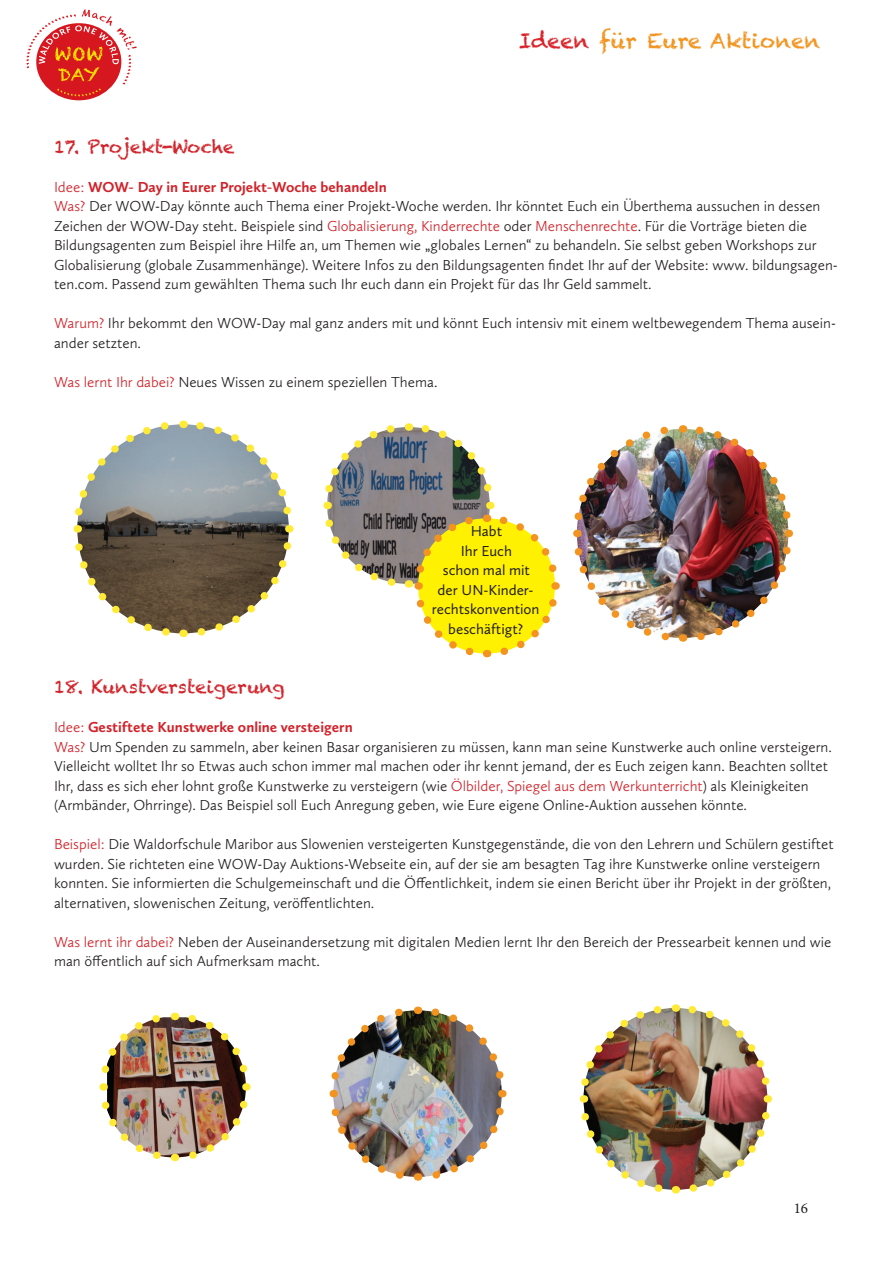
<style>
.page{position:relative;width:893px;height:1263px;background:#fff}
.page>*{position:absolute;margin:0;border:0;box-sizing:border-box;transform-origin:0 0}
.t1{font:21px "Chalkduster";color:#f2941f}
.t2{font:18px "Chalkduster";color:#d1232a}
.t3{font:300 15px/19.5px "Calluna Sans";color:#231f20}
.t4{font:15px/19.5px "Calluna Sans";color:#231f20;text-align:center}
.t5{font:15px "Minion Pro";color:#231f20}
.s1{color:#da2128}
.s2{color:#d1232a}
.s3{font-weight:700;color:#d1232a}
</style>
<div class="page">
<svg style="left:26px;top:9px;width:111px;height:87px"></svg>
<img style="left:577px;top:429px;width:211px;height:209px">
<img style="left:692px;top:530px;width:101px;height:110px">
<img style="left:683px;top:425px;width:108px;height:99px">
<img style="left:573px;top:426px;width:100px;height:111px">
<img style="left:574px;top:543px;width:110px;height:99px">
<img style="left:333px;top:1010px;width:169px;height:167px">
<img style="left:427px;top:1090px;width:80px;height:89px">
<img style="left:418px;top:1006px;width:86px;height:78px">
<img style="left:329px;top:1008px;width:79px;height:89px">
<img style="left:331px;top:1103px;width:88px;height:78px">
<img style="left:99px;top:1012px;width:152px;height:150px">
<svg style="left:73px;top:420px;width:221px;height:218px"></svg>
<img style="left:579px;top:1004px;width:193px;height:190px">
<svg style="left:323px;top:423px;width:237px;height:235px"></svg>
<h1 class="t1" style="left:519px;top:29px;width:303px"><span class="s1">Ideen</span> für Eure Aktionen</h1>
<p class="t2" style="left:54px;top:136px;width:182px">17. Projekt-Woche</p>
<p class="t3" style="left:54px;top:177px;width:785px"><span class="s2">Idee:</span> <span class="s3">WOW- Day in Eurer Projekt-Woche behandeln<br></span><span class="s2">Was?</span> Der WOW-Day könnte auch Thema einer Projekt-Woche werden. Ihr könntet Euch ein Überthema aussuchen in dessen Zeichen der WOW-Day steht. Beispiele sind <span class="s2">Globalisierung, Kinderrechte</span> oder <span class="s2">Menschenrechte</span>. Für die Vorträge bieten die Bildungsagenten zum Beispiel ihre Hilfe an, um Themen wie „globales Lernen“ zu behandeln. Sie selbst geben Workshops zur Globalisierung (globale Zusammenhänge). Weitere Infos zu den Bildungsagenten findet Ihr auf der Website: www. bildungsagen&shy;ten.com. Passend zum gewählten Thema such Ihr euch dann ein Projekt für das Ihr Geld sammelt.</p>
<p class="t3" style="left:54px;top:313px;width:783px"><span class="s2">Warum?</span> Ihr bekommt den WOW-Day mal ganz anders mit und könnt Euch intensiv mit einem weltbewegendem Thema ausein&shy;ander setzten.</p>
<p class="t3" style="left:54px;top:372px;width:385px"><span class="s2">Was lernt Ihr dabei?</span> Neues Wissen zu einem speziellen Thema.</p>
<p class="t4" style="left:432px;top:521px;width:109px">Habt<br>Ihr Euch<br>schon mal mit der UN-Kinder&shy;rechtskonvention beschäftigt?</p>
<p class="t2" style="left:54px;top:677px;width:232px">18. Kunstversteigerung</p>
<p class="t3" style="left:54px;top:717px;width:779px"><span class="s2">Idee:</span> <span class="s3">Gestiftete Kunstwerke online versteigern<br></span><span class="s2">Was?</span> Um Spenden zu sammeln, aber keinen Basar organisieren zu müssen, kann man seine Kunstwerke auch online versteigern.<br>Vielleicht wolltet Ihr so Etwas auch schon immer mal machen oder ihr kennt jemand, der es Euch zeigen kann. Beachten solltet Ihr, dass es sich eher lohnt große Kunstwerke zu versteigern (wie <span class="s2">Ölbilder, Spiegel aus dem Werkunterricht</span>) als Kleinigkeiten (Armbänder, Ohrringe). Das Beispiel soll Euch Anregung geben, wie Eure eigene Online-Auktion aussehen könnte.</p>
<p class="t3" style="left:54px;top:834px;width:781px"><span class="s2">Beispiel:</span> Die Waldorfschule Maribor aus Slowenien versteigerten Kunstgegenstände, die von den Lehrern und Schülern gestiftet wurden. Sie richteten eine WOW-Day Auktions-Webseite ein, auf der sie am besagten Tag ihre Kunstwerke online versteigern konnten. Sie informierten die Schulgemeinschaft und die Öffentlichkeit, indem sie einen Bericht über ihr Projekt in der größten, alternativen, slowenischen Zeitung, veröffentlichten.</p>
<p class="t3" style="left:54px;top:932px;width:779px"><span class="s2">Was lernt ihr dabei?</span> Neben der Auseinandersetzung mit digitalen Medien lernt Ihr den Bereich der Pressearbeit kennen und wie man öffentlich auf sich Aufmerksam macht.</p>
<p class="t5" style="left:767px;top:1198px;width:43px">1. 16</p>
</div>
